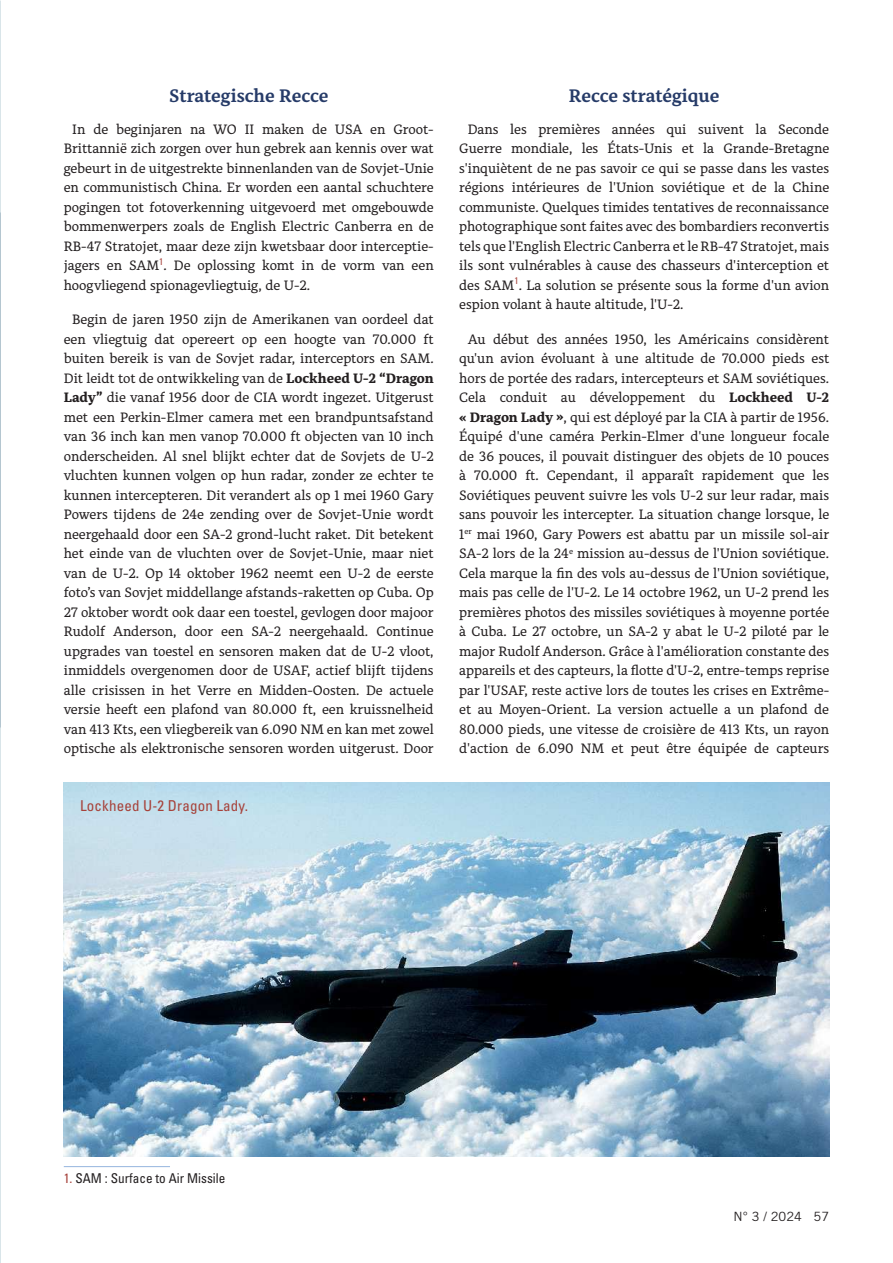
<style>
.page{position:relative;width:893px;height:1263px;background:#fff}
.page>*{position:absolute;margin:0;border:0;box-sizing:border-box;transform-origin:0 0}
.t1{font:700 18px "Alkes";letter-spacing:-.01em;color:#263b68}
.t2{font:condensed 15px "Univers LT Std";letter-spacing:.01em;color:#a6413a}
.t3{font:13.5px/19.5px "Alkes";letter-spacing:-.005em;color:#231f20;text-align:justify}
.t4{font:condensed 13.5px "Univers LT Std";color:#231f20}
.t5{font:12.75px "Trade Gothic LT Std";color:#231f20}
.s1{font-weight:800}
.s2{color:#a6413a}
</style>
<div class="page">
<img style="left:0;top:213px;width:1px;height:514px">
<hr style="left:64px;top:1166px;width:106px;height:1px;background:#95b5de">
<img style="left:64px;top:782px;width:765px;height:375px">
<h1 class="t1" style="left:169px;top:84px;width:161px">Strategische Recce</h1>
<p class="t3" style="left:64px;top:119px;width:371px;text-indent:9px">In de beginjaren na WO II maken de USA en Groot-Brittannië zich zorgen over hun gebrek aan kennis over wat gebeurt in de uitgestrekte binnenlanden van de Sovjet-Unie en communistisch China. Er worden een aantal schuchtere pogingen tot fotoverkenning uitgevoerd met omgebouwde bommenwerpers zoals de English Electric Canberra en de RB-47 Stratojet, maar deze zijn kwetsbaar door interceptie&shy;jagers en SAM<sup>1</sup>. De oplossing komt in de vorm van een hoogvliegend spionagevliegtuig, de U-2.</p>
<p class="t3" style="left:64px;top:309px;width:372px;text-indent:9px">Begin de jaren 1950 zijn de Amerikanen van oordeel dat een vliegtuig dat opereert op een hoogte van 70.000 ft buiten bereik is van de Sovjet radar, interceptors en SAM.<br>Dit leidt tot de ontwikkeling van de <span class="s1">Lockheed U-2 “Dragon Lady”</span> die vanaf 1956 door de CIA wordt ingezet. Uitgerust met een Perkin-Elmer camera met een brandpuntsafstand van 36 inch kan men vanop 70.000 ft objecten van 10 inch onderscheiden. Al snel blijkt echter dat de Sovjets de U-2 vluchten kunnen volgen op hun radar, zonder ze echter te kunnen intercepteren. Dit verandert als op 1 mei 1960 Gary Powers tijdens de 24e zending over de Sovjet-Unie wordt neergehaald door een SA-2 grond-lucht raket. Dit betekent het einde van de vluchten over de Sovjet-Unie, maar niet van de U-2. Op 14 oktober 1962 neemt een U-2 de eerste foto’s van Sovjet middellange afstands-raketten op Cuba. Op 27 oktober wordt ook daar een toestel, gevlogen door majoor Rudolf Anderson, door een SA-2 neergehaald. Continue upgrades van toestel en sensoren maken dat de U-2 vloot, inmiddels overgenomen door de USAF, actief blijft tijdens alle crisissen in het Verre en Midden-Oosten. De actuele versie heeft een plafond van 80.000 ft, een kruissnelheid van 413 Kts, een vliegbereik van 6.090 NM en kan met zowel optische als elektronische sensoren worden uitgerust. Door</p>
<p class="t2" style="left:80px;top:796px;width:169px">Lockheed U-2 Dragon Lady.</p>
<h1 class="t1" style="left:569px;top:84px;width:152px">Recce stratégique</h1>
<p class="t3" style="left:459px;top:119px;width:371px;text-indent:9px">Dans les premières années qui suivent la Seconde Guerre mondiale, les États-Unis et la Grande-Bretagne s'inquiètent de ne pas savoir ce qui se passe dans les vastes régions intérieures de l'Union soviétique et de la Chine communiste. Quelques timides tentatives de reconnaissance photographique sont faites avec des bombardiers reconvertis tels que l'English Electric Canberra et le RB-47 Stratojet, mais ils sont vulnérables à cause des chasseurs d'interception et des SAM<sup>1</sup>. La solution se présente sous la forme d'un avion espion volant à haute altitude, l'U-2.</p>
<p class="t3" style="left:459px;top:329px;width:371px;text-indent:9px">Au début des années 1950, les Américains considèrent qu'un avion évoluant à une altitude de 70.000 pieds est hors de portée des radars, intercepteurs et SAM soviétiques.<br>Cela conduit au développement du <span class="s1">Lockheed U-2 « Dragon Lady »</span>, qui est déployé par la CIA à partir de 1956.<br>Équipé d'une caméra Perkin-Elmer d'une longueur focale de 36 pouces, il pouvait distinguer des objets de 10 pouces à 70.000 ft. Cependant, il apparaît rapidement que les Soviétiques peuvent suivre les vols U-2 sur leur radar, mais sans pouvoir les intercepter. La situation change lorsque, le 1<sup>er</sup> mai 1960, Gary Powers est abattu par un missile sol-air SA-2 lors de la 24<sup>e</sup> mission au-dessus de l'Union soviétique.<br>Cela marque la fin des vols au-dessus de l'Union soviétique, mais pas celle de l'U-2. Le 14 octobre 1962, un U-2 prend les premières photos des missiles soviétiques à moyenne portée à Cuba. Le 27 octobre, un SA-2 y abat le U-2 piloté par le major Rudolf Anderson. Grâce à l'amélioration constante des appareils et des capteurs, la flotte d'U-2, entre-temps reprise par l'USAF, reste active lors de toutes les crises en Extrême&shy;et au Moyen-Orient. La version actuelle a un plafond de 80.000 pieds, une vitesse de croisière de 413 Kts, un rayon d'action de 6.090 NM et peut être équipée de capteurs</p>
<p class="t4" style="left:64px;top:1170px;width:163px"><span class="s2">1.</span> SAM : Surface to Air Missile</p>
<p class="t5" style="left:733px;top:1209px;width:97px">N° 3 / 2024 57</p>
</div>
